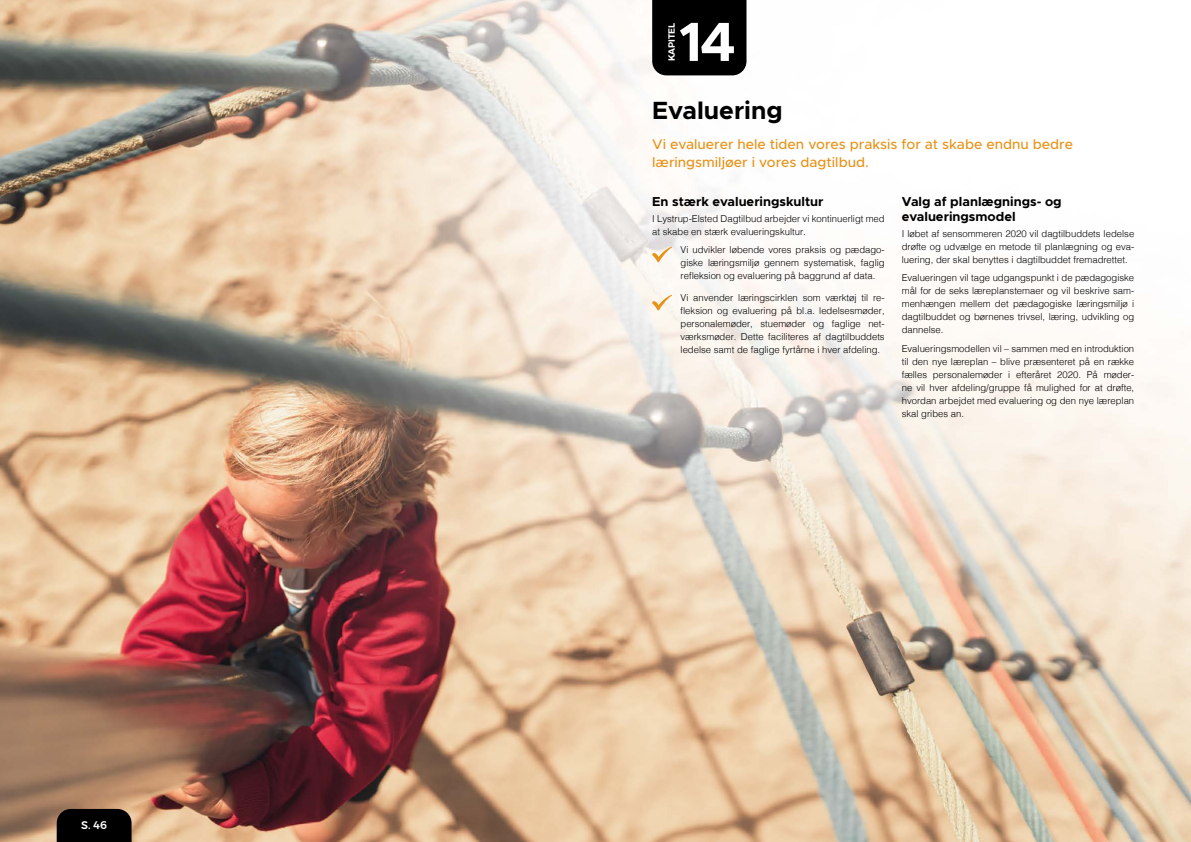
<style>
.page{position:relative;width:1191px;height:842px;background:#fff}
.page>*{position:absolute;margin:0;border:0;box-sizing:border-box;transform-origin:0 0}
.t1{font:700 55.4px "Metropolis";color:#fff}
.t2{font:700 25px "Metropolis";color:#000}
.t3{font:500 14px/18px "Metropolis";color:#e7931a}
.t4{font:700 13px/15px "Metropolis";color:#000}
.t5{font:500 11px "Montserrat";color:#fff}
.t6{font:300 9.5px/13px "Helvetica";color:#000;text-align:justify}
.t7{font:600 9px "Montserrat";color:#fff}
</style>
<div class="page">
<img style="left:0;top:0;width:1191px;height:842px">
<div style="left:652px;top:0;width:94px;height:75px;background:#000"></div>
<svg style="left:652px;top:246px;width:20px;height:16px"></svg>
<svg style="left:652px;top:295px;width:20px;height:16px"></svg>
<div style="left:57px;top:809px;width:75px;height:33px;background:#000"></div>
<p class="t5" style="left:81px;top:817px;width:27px">S. 46</p>
<p class="t7" style="left:664px;top:61px;width:40px;rotate:-90deg">KAPITEL</p>
<h1 class="t1" style="left:679px;top:7px;width:58px">14</h1>
<h2 class="t2" style="left:652px;top:95px;width:132px">Evaluering</h2>
<h3 class="t3" style="left:652px;top:135px;width:422px">Vi evaluerer hele tiden vores praksis for at skabe endnu bedre læringsmiljøer i vores dagtilbud.</h3>
<h3 class="t4" style="left:652px;top:194px;width:173px">En stærk evalueringskultur</h3>
<p class="t6" style="left:652px;top:211px;width:234px">I Lystrup-Elsted Dagtilbud arbejder vi kontinuerligt med at skabe en stærk evalueringskultur.</p>
<p class="t6" style="left:680px;top:243px;width:206px">Vi udvikler løbende vores praksis og pædago&shy;giske læringsmiljø gennem systematisk, faglig refleksion og evaluering på baggrund af data.</p>
<p class="t6" style="left:680px;top:290px;width:206px">Vi anvender læringscirklen som værktøj til re&shy;fleksion og evaluering på bl.a. ledelsesmøder, personalemøder, stuemøder og faglige net&shy;værksmøder. Dette faciliteres af dagtilbuddets ledelse samt de faglige fyrtårne i hver afdeling.</p>
<h3 class="t4" style="left:901px;top:194px;width:161px">Valg af planlægnings- og evalueringsmodel</h3>
<p class="t6" style="left:901px;top:226px;width:234px">I løbet af sensommeren 2020 vil dagtilbuddets ledelse drøfte og udvælge en metode til planlægning og eva&shy;luering, der skal benyttes i dagtilbuddet fremadrettet.</p>
<p class="t6" style="left:901px;top:271px;width:234px">Evalueringen vil tage udgangspunkt i de pædagogiske mål for de seks læreplanstemaer og vil beskrive sam&shy;menhængen mellem det pædagogiske læringsmiljø i dagtilbuddet og børnenes trivsel, læring, udvikling og dannelse.</p>
<p class="t6" style="left:901px;top:342px;width:234px">Evalueringsmodellen vil – sammen med en introduktion til den nye læreplan – blive præsenteret på en række fælles personalemøder i efteråret 2020. På møder&shy;ne vil hver afdeling/gruppe få mulighed for at drøfte, hvordan arbejdet med evaluering og den nye læreplan skal gribes an.</p>
</div>
